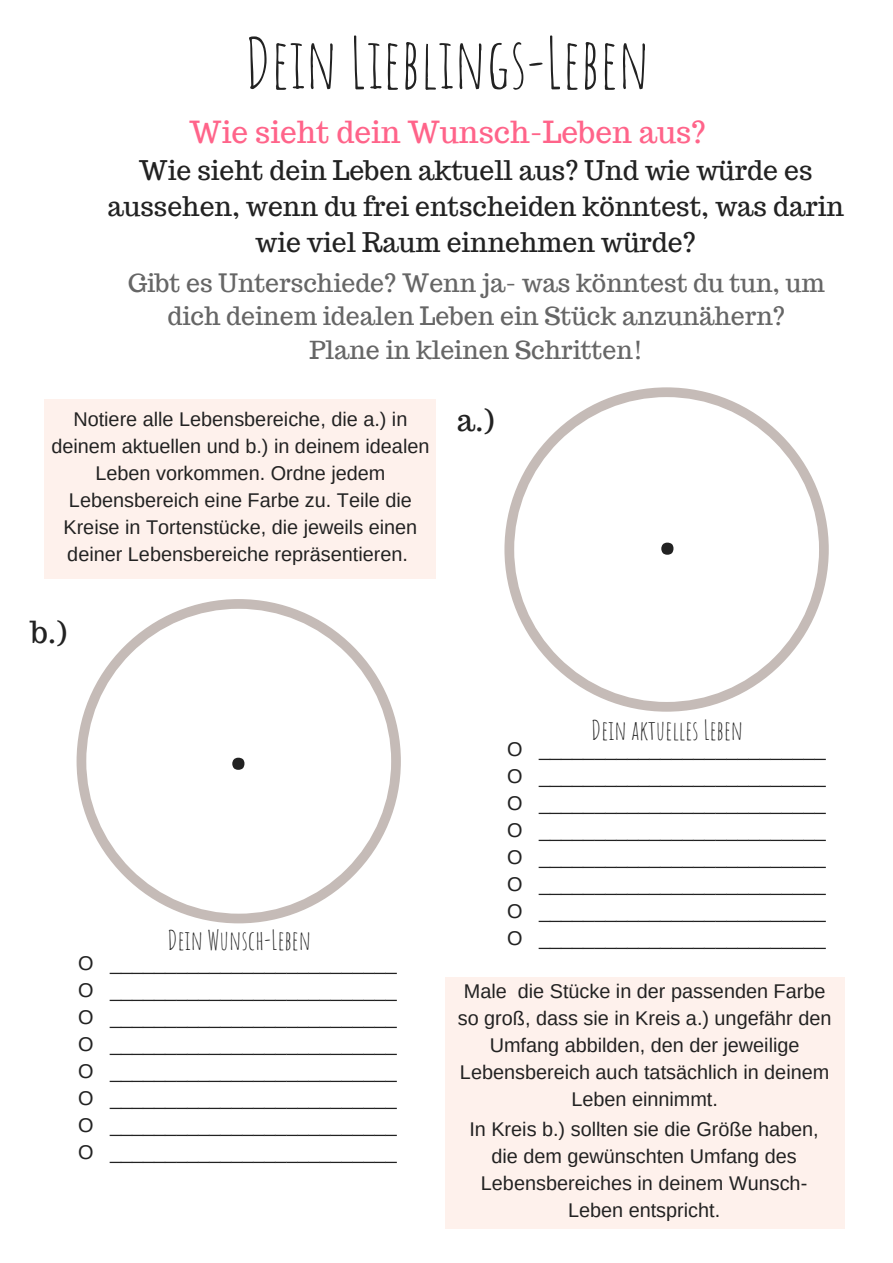
<style>
.page{position:relative;width:893px;height:1263px;background:#fff}
.page>*{position:absolute;margin:0;border:0;box-sizing:border-box;transform-origin:0 0}
.t1{font:69.6px "Amatic SC";color:#222}
.t2{font:69.6px "Abril Fatface";color:#222}
.t3{font:29.85px "Trocchi";color:#ff648a}
.t4{font:29.85px "Trocchi";color:#222}
.t5{font:26.55px/36px "Trocchi";color:#222;text-align:center}
.t6{font:26.55px "Amatic SC";color:#222}
.t7{font:24.9px/33.8px "Trocchi";color:#666;text-align:center}
.t8{font:19.8px/27px "Arimo";color:#222;text-align:center}
</style>
<div class="page">
<svg style="left:77px;top:599px;width:324px;height:324px"></svg>
<svg style="left:504px;top:387px;width:325px;height:325px"></svg>
<div style="left:44px;top:400px;width:392px;height:179px;background:#fef1ec"></div>
<div style="left:445px;top:977px;width:399px;height:251px;background:#fef1ec"></div>
<h1 class="t1" style="left:245px;top:18px;width:407px">Dein Lieblings-Leben</h1>
<h2 class="t3" style="left:189px;top:113px;width:518px">Wie sieht dein Wunsch-Leben aus?</h2>
<h3 class="t5" style="left:107px;top:152px;width:738px">Wie sieht dein Leben aktuell aus? Und wie würde es aussehen, wenn du frei entscheiden könntest, was darin wie viel Raum einnehmen würde?</h3>
<p class="t7" style="left:128px;top:266px;width:698px">Gibt es Unterschiede? Wenn ja- was könntest du tun, um dich deinem idealen Leben ein Stück anzunähern?<br>Plane in kleinen Schritten!</p>
<p class="t8" style="left:51px;top:405px;width:380px">Notiere alle Lebensbereiche, die a.) in deinem aktuellen und b.) in deinem idealen Leben vorkommen. Ordne jedem Lebensbereich eine Farbe zu. Teile die Kreise in Tortenstücke, die jeweils einen deiner Lebensbereiche repräsentieren.</p>
<h2 class="t4" style="left:31px;top:613px;width:38px">b.)</h2>
<h1 class="t2" style="left:229px;top:695px;width:20px">.</h1>
<h3 class="t6" style="left:168px;top:923px;width:145px">Dein Wunsch-Leben</h3>
<p class="t8" style="left:78px;top:949px;width:320px;text-align:justify">O __________________________ O __________________________ O __________________________ O __________________________ O __________________________ O __________________________ O __________________________ O __________________________</p>
<h2 class="t4" style="left:457px;top:401px;width:39px">a.)</h2>
<h1 class="t2" style="left:658px;top:480px;width:20px">.</h1>
<h3 class="t6" style="left:591px;top:713px;width:153px">Dein aktuelles Leben</h3>
<p class="t8" style="left:507px;top:735px;width:320px;text-align:justify">O __________________________ O __________________________ O __________________________ O __________________________ O __________________________ O __________________________ O __________________________ O __________________________</p>
<p class="t8" style="left:458px;top:977px;width:375px">Male die Stücke in der passenden Farbe so groß, dass sie in Kreis a.) ungefähr den Umfang abbilden, den der jeweilige Lebensbereich auch tatsächlich in deinem Leben einnimmt.</p>
<p class="t8" style="left:469px;top:1116px;width:351px">In Kreis b.) sollten sie die Größe haben, die dem gewünschten Umfang des<br>Lebensbereiches in deinem Wunsch-<br>Leben entspricht.</p>
</div>
